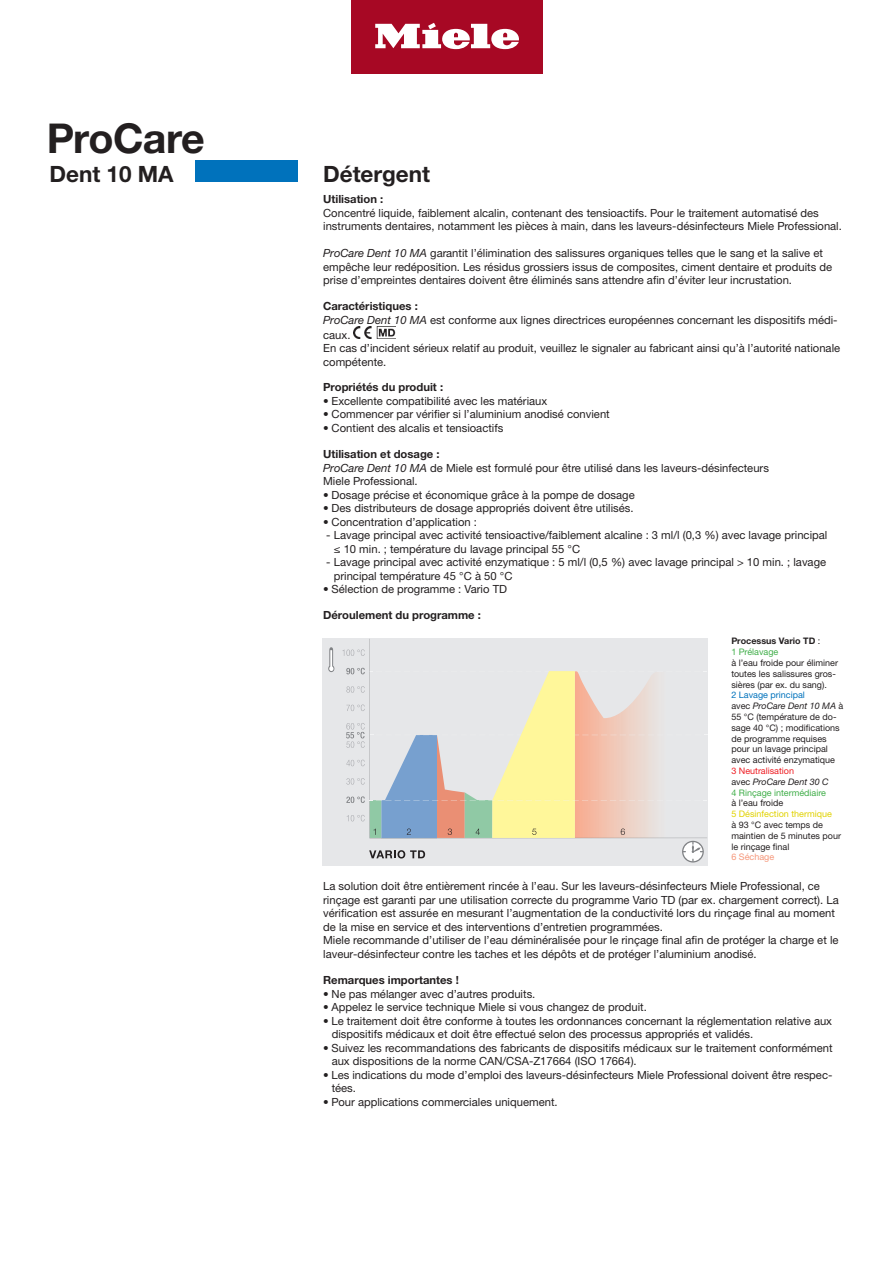
<style>
.page{position:relative;width:893px;height:1263px;background:#fff}
.page>*{position:absolute;margin:0;border:0;box-sizing:border-box;transform-origin:0 0}
.t1{font:700 41.1px "Helvetica Neue LTW1 G";letter-spacing:-.02em;color:#231f20}
.Produktname{font:700 22.5px "Helvetica Neue LTW1 G";color:#231f20}
.Text_7_5pt_Regular{font:11.25px/13.5px "Helvetica Neue LTW1 G";color:#231f20}
.Text_7_5pt_Bold__Tab{font:700 11.25px "Helvetica Neue LTW1 G";color:#231f20}
.Bildunterschrift_6pt{font:9px/10.8px "Helvetica Neue LTW1 G";color:#231f20}
.Bildunterschrift_6pt-2{font:9px "Helvetica Neue LTW1 G";color:#40ae49}
.Bildunterschrift_6pt-3{font:9px "Helvetica Neue LTW1 G";color:#e1d201}
.Bildunterschrift_6pt-4{font:italic 9px "Helvetica Neue LTW1 G";color:#231f20}
.Bildunterschrift_6pt-5{font:700 9px "Helvetica Neue LTW1 G";color:#231f20}
.Bildunterschrift_6pt-6{font:9px "Helvetica Neue LTW1 G";color:#0072bc}
.Bildunterschrift_6pt-7{font:9px "Helvetica Neue LTW1 G";color:#ee1d23}
.Bildunterschrift_6pt-8{font:9px "Helvetica Neue LTW1 G";color:#f6977a}
.s1{font-style:italic}
.s2{font-weight:400}
.s3{font-style:normal}
</style>
<div class="page">
<div style="left:351px;top:0;width:191px;height:73px;background:#a70824"></div>
<svg style="left:375px;top:22px;width:144px;height:27px"></svg>
<div style="left:196px;top:160px;width:102px;height:22px;background:#0072bc"></div>
<img style="left:354px;top:326px;width:42px;height:13px">
<div style="left:322px;top:639px;width:385px;height:227px;background:#e6e7e9"></div>
<svg style="left:342px;top:649px;width:23px;height:7px"></svg>
<svg style="left:328px;top:647px;width:6px;height:25px"></svg>
<svg style="left:346px;top:668px;width:361px;height:194px"></svg>
<h1 class="t1" style="left:47px;top:113px;width:160px">ProCare</h1>
<p class="Produktname" style="left:50px;top:160px;width:126px">Dent 10 MA</p>
<p class="Produktname" style="left:323px;top:160px;width:108px">Détergent</p>
<p class="Text_7_5pt_Bold__Tab" style="left:323px;top:192px;width:62px">Utilisation :</p>
<p class="Text_7_5pt_Regular" style="left:323px;top:206px;width:520px">Concentré liquide, faiblement alcalin, contenant des tensioactifs. Pour le traitement automatisé des instruments dentaires, notamment les pièces à main, dans les laveurs-désinfecteurs Miele Professional.</p>
<p class="Text_7_5pt_Regular" style="left:323px;top:246px;width:510px"><span class="s1">ProCare Dent 10 MA</span> garantit l’élimination des salissures organiques telles que le sang et la salive et empêche leur redéposition. Les résidus grossiers issus de composites, ciment dentaire et produits de prise d’empreintes dentaires doivent être éliminés sans attendre afin d’éviter leur incrustation.</p>
<p class="Text_7_5pt_Bold__Tab" style="left:323px;top:299px;width:96px">Caractéristiques :</p>
<p class="Text_7_5pt_Regular" style="left:323px;top:312px;width:516px;line-height:15px"><span class="s1">ProCare Dent 10 MA</span> est conforme aux lignes directrices européennes concernant les dispositifs médi&shy;caux.</p>
<p class="Text_7_5pt_Regular" style="left:323px;top:342px;width:519px">En cas d’incident sérieux relatif au produit, veuillez le signaler au fabricant ainsi qu’à l’autorité nationale compétente.</p>
<p class="Text_7_5pt_Bold__Tab" style="left:323px;top:380px;width:122px">Propriétés du produit :</p>
<p class="Text_7_5pt_Regular" style="left:323px;top:394px;width:226px">• Excellente compatibilité avec les matériaux</p>
<p class="Text_7_5pt_Regular" style="left:323px;top:408px;width:288px">• Commencer par vérifier si l’aluminium anodisé convient</p>
<p class="Text_7_5pt_Regular" style="left:323px;top:421px;width:182px">• Contient des alcalis et tensioactifs</p>
<p class="Text_7_5pt_Bold__Tab" style="left:323px;top:447px;width:118px">Utilisation et dosage :</p>
<p class="Text_7_5pt_Regular" style="left:323px;top:461px;width:447px"><span class="s1">ProCare Dent 10 MA</span> de Miele est formulé pour être utilisé dans les laveurs-désinfecteurs<br>Miele Professional.</p>
<p class="Text_7_5pt_Regular" style="left:323px;top:488px;width:313px">• Dosage précise et économique grâce à la pompe de dosage</p>
<p class="Text_7_5pt_Regular" style="left:323px;top:501px;width:312px">• Des distributeurs de dosage appropriés doivent être utilisés.</p>
<p class="Text_7_5pt_Regular" style="left:323px;top:515px;width:155px">• Concentration d’application :</p>
<p class="Text_7_5pt_Regular" style="left:334px;top:528px;width:495px;text-indent:-8px">- Lavage principal avec activité tensioactive/faiblement alcaline : 3 ml/l (0,3 %) avec lavage principal ≤ 10 min. ; température du lavage principal 55 °C</p>
<p class="Text_7_5pt_Regular" style="left:334px;top:555px;width:494px;text-indent:-8px">- Lavage principal avec activité enzymatique : 5 ml/l (0,5 %) avec lavage principal &gt; 10 min. ; lavage principal température 45 °C à 50 °C</p>
<p class="Text_7_5pt_Regular" style="left:323px;top:582px;width:185px">• Sélection de programme : Vario TD</p>
<p class="Text_7_5pt_Bold__Tab" style="left:323px;top:608px;width:159px">Déroulement du programme :</p>
<p class="Bildunterschrift_6pt-5" style="left:731px;top:635px;width:90px">Processus Vario TD <span class="s2">:</span></p>
<p class="Bildunterschrift_6pt-2" style="left:731px;top:646px;width:48px">1 Prélavage</p>
<p class="Bildunterschrift_6pt" style="left:731px;top:657px;width:108px">à l’eau froide pour éliminer toutes les salissures gros&shy;sières (par ex. du sang).</p>
<p class="Bildunterschrift_6pt-6" style="left:731px;top:689px;width:75px">2 Lavage principal</p>
<p class="Bildunterschrift_6pt" style="left:731px;top:700px;width:113px">avec <span class="s1">ProCare Dent 10 MA</span> à<br>55 °C (température de do&shy;sage 40 °C) ; modifications de programme requises pour un lavage principal avec activité enzymatique</p>
<p class="Bildunterschrift_6pt-7" style="left:731px;top:765px;width:64px">3 Neutralisation</p>
<p class="Bildunterschrift_6pt-4" style="left:731px;top:776px;width:99px"><span class="s3">avec</span> ProCare Dent 30 C</p>
<p class="Bildunterschrift_6pt-2" style="left:731px;top:787px;width:96px">4 Rinçage intermédiaire</p>
<p class="Bildunterschrift_6pt" style="left:731px;top:798px;width:53px">à l’eau froide</p>
<p class="Bildunterschrift_6pt-3" style="left:731px;top:808px;width:102px">5 Désinfection thermique</p>
<p class="Bildunterschrift_6pt" style="left:731px;top:819px;width:111px">à 93 °C avec temps de maintien de 5 minutes pour le rinçage final</p>
<p class="Bildunterschrift_6pt-8" style="left:731px;top:851px;width:44px">6 Séchage</p>
<p class="Text_7_5pt_Regular" style="left:323px;top:879px;width:517px">La solution doit être entièrement rincée à l’eau. Sur les laveurs-désinfecteurs Miele Professional, ce rinçage est garanti par une utilisation correcte du programme Vario TD (par ex. chargement correct). La vérification est assurée en mesurant l’augmentation de la conductivité lors du rinçage final au moment de la mise en service et des interventions d’entretien programmées.</p>
<p class="Text_7_5pt_Regular" style="left:323px;top:933px;width:517px">Miele recommande d’utiliser de l’eau déminéralisée pour le rinçage final afin de protéger la charge et le laveur-désinfecteur contre les taches et les dépôts et de protéger l’aluminium anodisé.</p>
<p class="Text_7_5pt_Bold__Tab" style="left:323px;top:973px;width:137px">Remarques importantes !</p>
<p class="Text_7_5pt_Regular" style="left:323px;top:987px;width:214px">• Ne pas mélanger avec d’autres produits.</p>
<p class="Text_7_5pt_Regular" style="left:323px;top:1000px;width:325px">• Appelez le service technique Miele si vous changez de produit.</p>
<p class="Text_7_5pt_Regular" style="left:332px;top:1014px;width:502px;text-indent:-9px">• Le traitement doit être conforme à toutes les ordonnances concernant la réglementation relative aux dispositifs médicaux et doit être effectué selon des processus appropriés et validés.</p>
<p class="Text_7_5pt_Regular" style="left:332px;top:1041px;width:503px;text-indent:-9px">• Suivez les recommandations des fabricants de dispositifs médicaux sur le traitement conformément aux dispositions de la norme CAN/CSA-Z17664 (ISO 17664).</p>
<p class="Text_7_5pt_Regular" style="left:332px;top:1068px;width:502px;text-indent:-9px">• Les indications du mode d’emploi des laveurs-désinfecteurs Miele Professional doivent être respec&shy;tées.</p>
<p class="Text_7_5pt_Regular" style="left:323px;top:1095px;width:236px">• Pour applications commerciales uniquement.</p>
</div>
